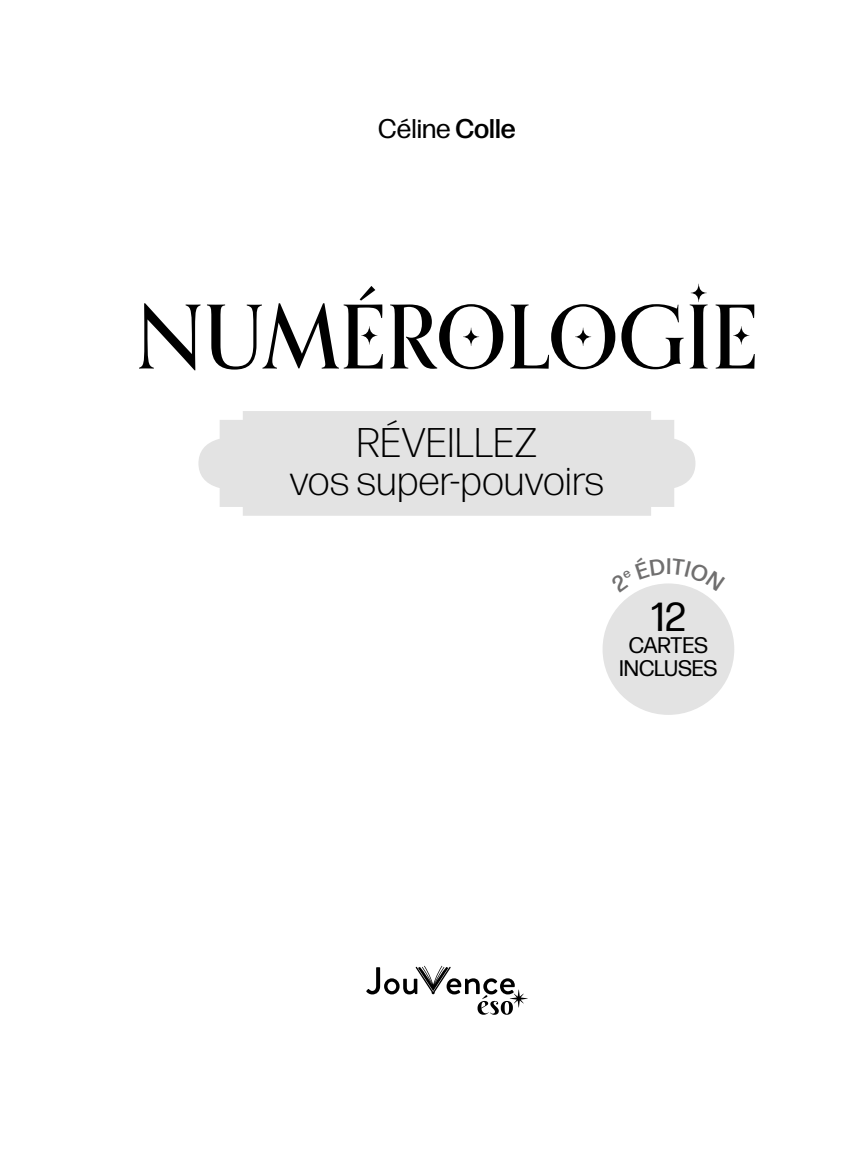
<style>
.page{position:relative;width:862px;height:1149px;background:#fff}
.page>*{position:absolute;margin:0;border:0;box-sizing:border-box;transform-origin:0 0}
.t1{font:500 87.75px "Orpheus Pro";color:#000}
.t2{font:300 41.4px/37.6px "Forma DJR Text";color:#000;text-align:center}
.t3{font:40.5px "Forma DJR Text";color:#000}
.t4{font:27px "Forma DJR Text";color:#000}
.t5{font:22.5px/22.5px "Forma DJR Text";letter-spacing:-.005em;color:#000;text-align:center}
.s1{font-weight:500}
</style>
<div class="page">
<svg style="left:366px;top:965px;width:161px;height:49px"></svg>
<svg style="left:198px;top:411px;width:497px;height:104px;background:#e4e4e4"></svg>
<div style="left:602px;top:583px;width:131px;height:131px;background:#e3e3e3;border-radius:50%"></div>
<svg style="left:635px;top:583px;width:59px;height:9px"></svg>
<p class="t4" style="left:378px;top:109px;width:139px">Céline <span class="s1">Colle</span></p>
<h1 class="t1" style="left:136px;top:283px;width:623px">NUMÉROLOGIE</h1>
<p class="t2" style="left:289px;top:421px;width:316px">RÉVEILLEZ<br>vos super-pouvoirs</p>
<p class="t3" style="left:650px;top:587px;width:36px">12</p>
<p class="t5" style="left:619px;top:632px;width:100px">CARTES<br>INCLUSES</p>
</div>
